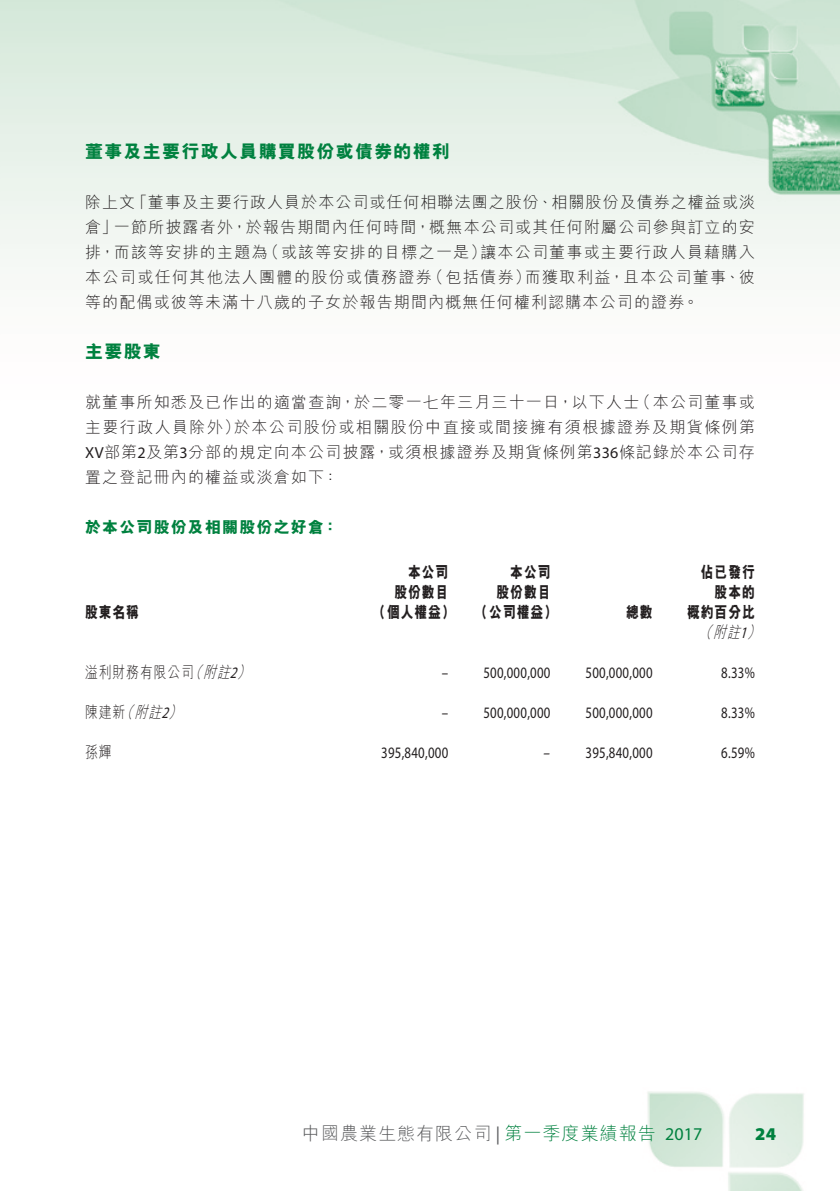
<style>
.page{position:relative;width:840px;height:1191px;background:#fff}
.page>*{position:absolute;margin:0;border:0;box-sizing:border-box;transform-origin:0 0}
.Heading_1{font:800 18px "M Hei HK";letter-spacing:.07em;color:#00813f}
.t1{font:300 18px "M Hei HK";letter-spacing:.055em;color:#57585a}
.t2{font:18px "Myriad Pro";color:#00813f}
.t3{font:900 18px "Myriad Pro";color:#00813f}
.Body_Text{font:300 16px/25px "M Hei HK";letter-spacing:.07em;color:#231f20}
.Body_Text-2{font:16px "Myriad Pro";letter-spacing:.02em;color:#231f20;scale:.8 1}
.Body_Text-3{font:800 16px "M Hei HK";letter-spacing:.07em;color:#231f20;scale:.8 1}
.Heading_2{font:800 16px "M Hei HK";letter-spacing:.07em;color:#00813f}
.Body_Text-4{font:italic 300 16px "M Hei HK";color:#231f20;scale:.8 1}
.Body_Text-5{font:300 16px "M Hei HK";letter-spacing:.07em;color:#231f20;scale:.8 1}
.Body_Text-6{font:italic 16px "Myriad Pro";color:#231f20;scale:.8 1}
.s1{font-family:"Myriad Pro";font-weight:400}
.s2{color:#00813f}
</style>
<div class="page">
<img style="left:1px;top:0;width:838px;height:259px">
<img style="left:647px;top:1091px;width:157px;height:100px">
<img style="left:0;top:0;width:1px;height:705px">
<p class="Heading_1" style="left:85px;top:142px;width:366px">董事及主要行政人員購買股份或債券的權利</p>
<p class="Body_Text" style="left:131px;top:189px;width:624px">「董事及主要行政人員於本公司或任何相聯法團之股份、相關股份及債券之權益或淡</p>
<p class="Body_Text" style="left:114px;top:189px;width:642px;text-indent:-29px">除上文<br>一節所披露者外，於報告期間內任何時間，概無本公司或其任何附屬公司參與訂立的安</p>
<p class="Body_Text" style="left:85px;top:214px;width:34px">倉」</p>
<p class="Body_Text" style="left:263px;top:239px;width:225px">（或該等安排的目標之一是）</p>
<p class="Body_Text" style="left:85px;top:239px;width:184px">排，而該等安排的主題為</p>
<p class="Body_Text" style="left:480px;top:239px;width:276px">讓本公司董事或主要行政人員藉購入</p>
<p class="Body_Text" style="left:427px;top:264px;width:105px">（包括債券）</p>
<p class="Body_Text" style="left:85px;top:264px;width:614px">本公司或任何其他法人團體的股份或債務證券<br>等的配偶或彼等未滿十八歲的子女於報告期間內概無任何權利認購本公司的證券。</p>
<p class="Heading_1" style="left:85px;top:342px;width:77px">主要股東</p>
<p class="Body_Text" style="left:634px;top:389px;width:121px">（本公司董事或</p>
<p class="Body_Text" style="left:524px;top:264px;width:231px">而獲取利益，且本公司董事、彼</p>
<p class="Body_Text" style="left:234px;top:389px;width:522px;text-indent:-149px">就董事所知悉及已作出的適當查詢，於二零一七年三月三十一日，以下人士<br>於本公司股份或相關股份中直接或間接擁有須根據證券及期貨條例第</p>
<p class="Body_Text" style="left:85px;top:414px;width:670px">主要行政人員除外）<br><span class="s1">XV</span>部第<span class="s1">2</span>及第<span class="s1">3</span>分部的規定向本公司披露，或須根據證券及期貨條例第<span class="s1">336</span>條記錄於本公司存置之登記冊內的權益或淡倉如下：</p>
<p class="Heading_2" style="left:85px;top:519px;width:254px">於本公司股份及相關股份之好倉：</p>
<p class="Body_Text-3" style="left:85px;top:604px;width:69px">股東名稱</p>
<p class="Body_Text-3" style="left:408px;top:564px;width:52px">本公司</p>
<p class="Body_Text-3" style="left:394px;top:584px;width:69px">股份數目</p>
<p class="Body_Text-3" style="left:372px;top:604px;width:104px">（個人權益(</p>
<p class="Body_Text-3" style="left:510px;top:564px;width:52px">本公司</p>
<p class="Body_Text-3" style="left:496px;top:584px;width:69px">股份數目</p>
<p class="Body_Text-3" style="left:474px;top:604px;width:104px">（公司權益）</p>
<p class="Body_Text-3" style="left:625px;top:604px;width:35px">總數</p>
<p class="Body_Text-3" style="left:700px;top:564px;width:69px">佔已發行</p>
<p class="Body_Text-3" style="left:714px;top:584px;width:52px">股本的</p>
<p class="Body_Text-3" style="left:686px;top:604px;width:86px">概約百分比</p>
<p class="Body_Text-4" style="left:739px;top:624px;width:31px">(<span class="s1">1</span></p>
<p class="Body_Text-4" style="left:698px;top:624px;width:23px">（</p>
<p class="Body_Text-4" style="left:712px;top:624px;width:40px">附註</p>
<p class="Body_Text-4" style="left:189px;top:664px;width:23px">（</p>
<p class="Body_Text-4" style="left:230px;top:664px;width:31px">(<span class="s1">2</span></p>
<p class="Body_Text-4" style="left:203px;top:664px;width:40px">附註</p>
<p class="Body_Text-5" style="left:85px;top:664px;width:137px">溢利財務有限公司</p>
<p class="Body_Text-2" style="left:441px;top:663px;width:9px">–</p>
<p class="Body_Text-2" style="left:483px;top:663px;width:85px">500,000,000</p>
<p class="Body_Text-2" style="left:585px;top:663px;width:85px">500,000,000</p>
<p class="Body_Text-2" style="left:720px;top:663px;width:43px">8.33%</p>
<p class="Body_Text-4" style="left:120px;top:704px;width:23px">（</p>
<p class="Body_Text-4" style="left:161px;top:704px;width:31px">(<span class="s1">2</span></p>
<p class="Body_Text-4" style="left:134px;top:704px;width:40px">附註</p>
<p class="Body_Text-5" style="left:85px;top:704px;width:52px">陳建新</p>
<p class="Body_Text-2" style="left:441px;top:703px;width:9px">–</p>
<p class="Body_Text-2" style="left:483px;top:703px;width:85px">500,000,000</p>
<p class="Body_Text-2" style="left:585px;top:703px;width:85px">500,000,000</p>
<p class="Body_Text-2" style="left:720px;top:703px;width:43px">8.33%</p>
<p class="Body_Text-5" style="left:85px;top:744px;width:35px">孫輝</p>
<p class="Body_Text-2" style="left:381px;top:743px;width:85px">395,840,000</p>
<p class="Body_Text-6" style="left:542px;top:743px;width:16px">–</p>
<p class="Body_Text-2" style="left:585px;top:743px;width:85px">395,840,000</p>
<p class="Body_Text-2" style="left:720px;top:743px;width:43px">6.59%</p>
<p class="t1" style="left:302px;top:1123px;width:355px">中國農業生態有限公司 <span class="s1">|</span> <span class="s2">第一季度業績報告</span></p>
<p class="t2" style="left:664px;top:1122px;width:39px">2017</p>
<p class="t3" style="left:754px;top:1121px;width:22px">24</p>
</div>
